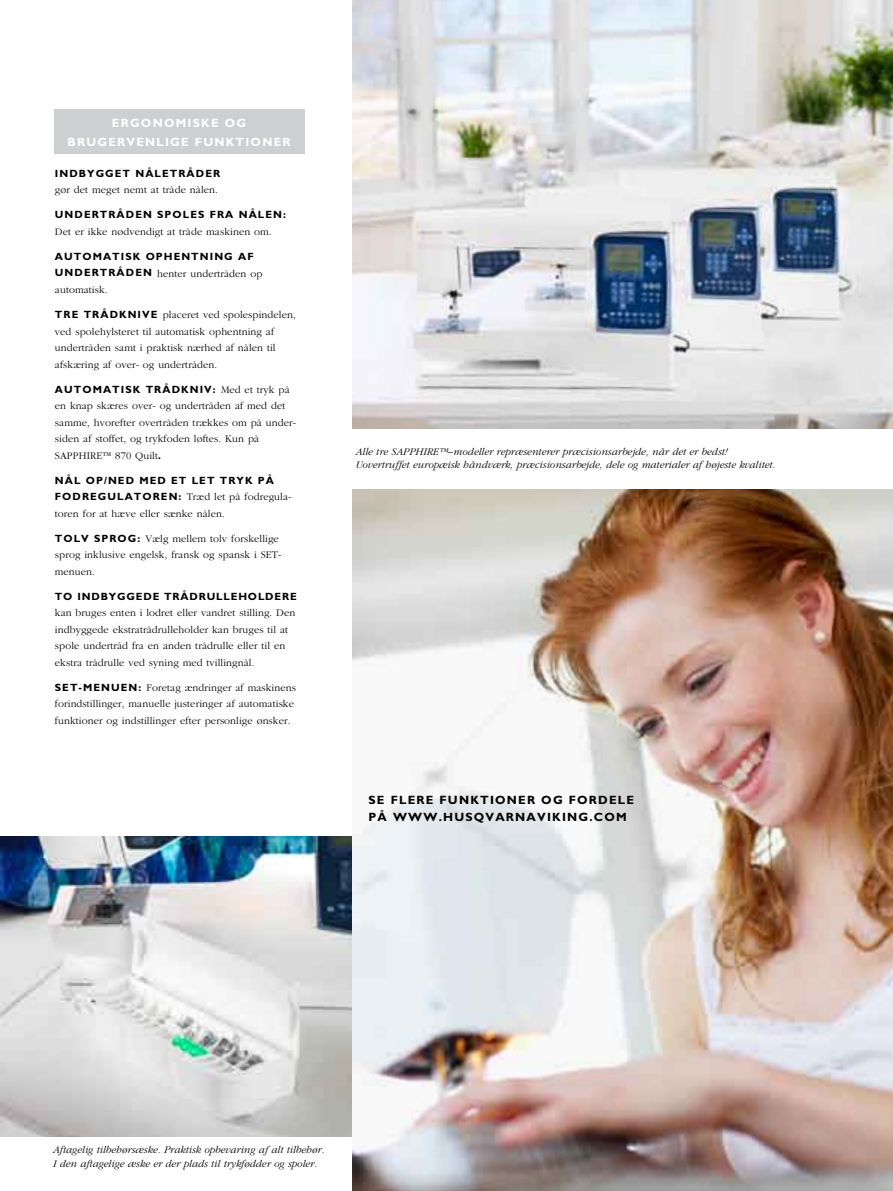
<style>
.page{position:relative;width:893px;height:1191px;background:#fff}
.page>*{position:absolute;margin:0;border:0;box-sizing:border-box;transform-origin:0 0}
.t1{font:700 12px "Gill Sans";letter-spacing:.1em;color:#000}
.t2{font:700 12px/19px "Gill Sans";letter-spacing:.1em;color:#fff}
.t3{font:300 10.5px/16.5px "Garamond";letter-spacing:.01em;color:#000}
.t4{font:italic 300 10.5px/13.5px "Garamond";letter-spacing:.01em;color:#000}
.t5{font:700 10.5px "Gill Sans";letter-spacing:.1em;color:#000}
.t6{font:700 10.5px "Gill Sans";letter-spacing:.08em;color:#000}
.s1{font-family:"Gill Sans";font-weight:700}
.s2{font-family:"Garamond";font-weight:300}
</style>
<div class="page">
<img style="left:0;top:836px;width:353px;height:301px">
<img style="left:353px;top:0;width:540px;height:428px">
<img style="left:353px;top:489px;width:540px;height:702px">
<div style="left:54px;top:109px;width:250px;height:45px;background:#cecfd0"></div>
<p class="t2" style="left:67px;top:113px;width:216px;text-indent:44px">ERGONOMISKE OG<br>BRUGERVENLIGE FUNKTIONER</p>
<p class="t5" style="left:55px;top:167px;width:69px">I NDBYGGET</p>
<p class="t5" style="left:135px;top:167px;width:28px">NÅLETR</p>
<p class="t5" style="left:187px;top:167px;width:27px">ÅDER</p>
<p class="t3" style="left:55px;top:182px;width:164px">gør det meget nemt at tråde nålen.</p>
<p class="t5" style="left:55px;top:209px;width:38px">UNDERTR</p>
<p class="t5" style="left:117px;top:209px;width:110px">ÅDEN SPOLES FRA</p>
<p class="t5" style="left:239px;top:209px;width:49px">NÅLEN:</p>
<p class="t3" style="left:55px;top:224px;width:218px">Det er ikke nødvendigt at tråde maskinen om.</p>
<p class="t5" style="left:55px;top:250px;width:10px">AUT</p>
<p class="t5" style="left:82px;top:250px;width:29px">OMATI</p>
<p class="t5" style="left:125px;top:250px;width:40px">SK OPHE</p>
<p class="t5" style="left:181px;top:250px;width:74px">NTNI NG AF</p>
<p class="t5" style="left:55px;top:267px;width:38px">UNDERTR</p>
<p class="t3" style="left:117px;top:265px;width:147px"><span class="s1">ÅDE N</span> henter undertråden op</p>
<p class="t3" style="left:55px;top:282px;width:54px">automatisk.</p>
<p class="t5" style="left:55px;top:308px;width:9px">TRE</p>
<p class="t3" style="left:55px;top:307px;width:242px;text-indent:29px"><span class="s1">TR ÅDKNI VE</span> placeret ved spolespindelen, ved spolehylsteret til automatisk ophentning af undertråden samt i praktisk nærhed af nålen til afskæring af over- og undertråden.</p>
<p class="t5" style="left:55px;top:383px;width:10px">AUT</p>
<p class="t5" style="left:82px;top:383px;width:29px">OMATI</p>
<p class="t5" style="left:125px;top:383px;width:166px">SK TRÅDKNI V: <span class="s2">Med et tryk på</span></p>
<p class="t3" style="left:55px;top:398px;width:243px">en knap skæres over- og undertråden af med det samme, hvorefter overtråden trækkes om på under&shy;siden af stoffet, og trykfoden løftes. Kun på SAPPHIRE™ 870 Quilt<span class="s1">.</span></p>
<p class="t5" style="left:55px;top:474px;width:125px">NÅL OP/NED MED ET</p>
<p class="t5" style="left:192px;top:474px;width:9px">LET</p>
<p class="t5" style="left:220px;top:474px;width:56px">TRYK PÅ</p>
<p class="t5" style="left:55px;top:490px;width:62px">FODREGULAT</p>
<p class="t3" style="left:55px;top:489px;width:238px;text-indent:88px"><span class="s1">ORE N:</span> Træd let på fodregula&shy;toren for at hæve eller sænke nålen.</p>
<p class="t3" style="left:55px;top:530px;width:227px"><span class="s1">TOL V SPR OG:</span> Vælg mellem tolv forskellige sprog inklusive engelsk, fransk og spansk i SET&shy;menuen.</p>
<p class="t6" style="left:55px;top:590px;width:152px">TO I NDBYGGEDE TRÅDRULLE-H</p>
<p class="t5" style="left:248px;top:590px;width:35px">OLDERE</p>
<p class="t3" style="left:55px;top:605px;width:242px">kan bruges enten i lodret eller vandret stilling. Den indbyggede ekstratrådrulleholder kan bruges til at spole undertråd fra en anden trådrulle eller til en ekstra trådrulle ved syning med tvillingnål.</p>
<p class="t3" style="left:55px;top:679px;width:243px"><span class="s1">SET -ME NUE N:</span> Foretag ændringer af maskinens forindstillinger, manuelle justeringer af automatiske funktioner og indstillinger efter personlige ønsker.</p>
<p class="t4" style="left:356px;top:445px;width:421px">Alle tre SAPPHIRE™–modeller repræsenterer præcisionsarbejde, når det er bedst!<br>Uovertruffet europæisk håndværk, præcisionsarbejde, dele og materialer af højeste kvalitet.</p>
<p class="t1" style="left:369px;top:793px;width:184px">SE FLERE FUNKTIONER OG</p>
<p class="t1" style="left:569px;top:793px;width:67px">FORDELE</p>
<p class="t1" style="left:369px;top:809px;width:108px">PÅ WWW.HUSQV</p>
<p class="t1" style="left:495px;top:809px;width:111px">ARNAVIKING .COM</p>
<p class="t4" style="left:53px;top:1143px;width:273px">Aftagelig tilbehørsæske. Praktisk opbevaring af alt tilbehør.<br>I den aftagelige æske er der plads til trykfødder og spoler.</p>
</div>
